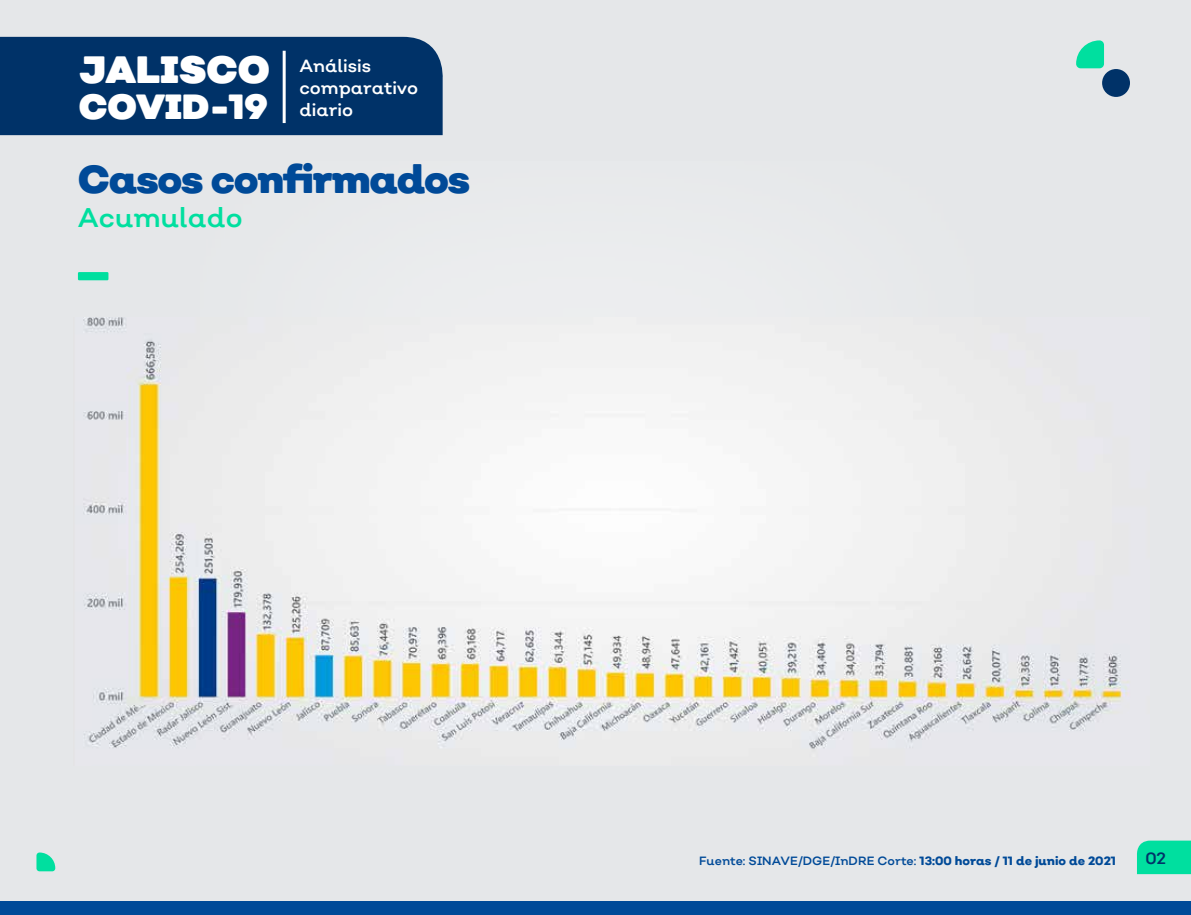
<style>
.page{position:relative;width:1191px;height:915px;background:#fff}
.page>*{position:absolute;margin:0;border:0;box-sizing:border-box;transform-origin:0 0}
.t1{font:900 50.7px "Nutmeg";color:#00df9f}
.t2{font:900 39px "Nutmeg";letter-spacing:-.03em;color:#004a98}
.t3{font:900 38.1px "Nutmeg";color:#fff}
.t4{font:900 34.95px "Nutmeg";color:#fff}
.t5{font:27px "Nutmeg";color:#00df9f}
.t6{font:17.7px/22.4px "Nutmeg";color:#fff}
.t7{font:16.35px "Nutmeg";color:#003268}
.t8{font:12px "Nutmeg";color:#004a98}
.s1{font-weight:800}
</style>
<div class="page">
<div style="left:0;top:0;width:1191px;height:914px;background:#e5e7e9"></div>
<img style="left:83px;top:317px;width:1046px;height:432px">
<div style="left:0;top:37px;width:443px;height:98px;background:#003268"></div>
<div style="left:0;top:901px;width:1191px;height:13px;background:#004a98"></div>
<div style="left:1137px;top:840px;width:54px;height:33px;background:#00df9f"></div>
<svg style="left:1076px;top:40px;width:28px;height:28px"></svg>
<div style="left:36px;top:852px;width:19px;height:19px;background:#00df9f;border-radius:3px"></div>
<div style="left:1102px;top:69px;width:28px;height:28px;background:#003268;border-radius:50%"></div>
<hr style="left:283px;top:51px;width:3px;height:72px;background:#fff">
<h3 class="t3" style="left:79px;top:44px;width:192px">JALISCO</h3>
<h3 class="t4" style="left:79px;top:84px;width:191px">COVID-19</h3>
<h3 class="t6" style="left:299px;top:54px;width:120px">Análisis comparativo diario</h3>
<h2 class="t2" style="left:78px;top:154px;width:394px">Casos confirmados</h2>
<h3 class="t5" style="left:78px;top:200px;width:166px">Acumulado</h3>
<h1 class="t1" style="left:78px;top:216px;width:32px">_</h1>
<p class="t8" style="left:699px;top:852px;width:418px">Fuente: SINAVE/DGE/InDRE Corte: <span class="s1">13:00 horas / 11 de junio de 2021</span></p>
<h3 class="t7" style="left:1145px;top:847px;width:22px">02</h3>
</div>
